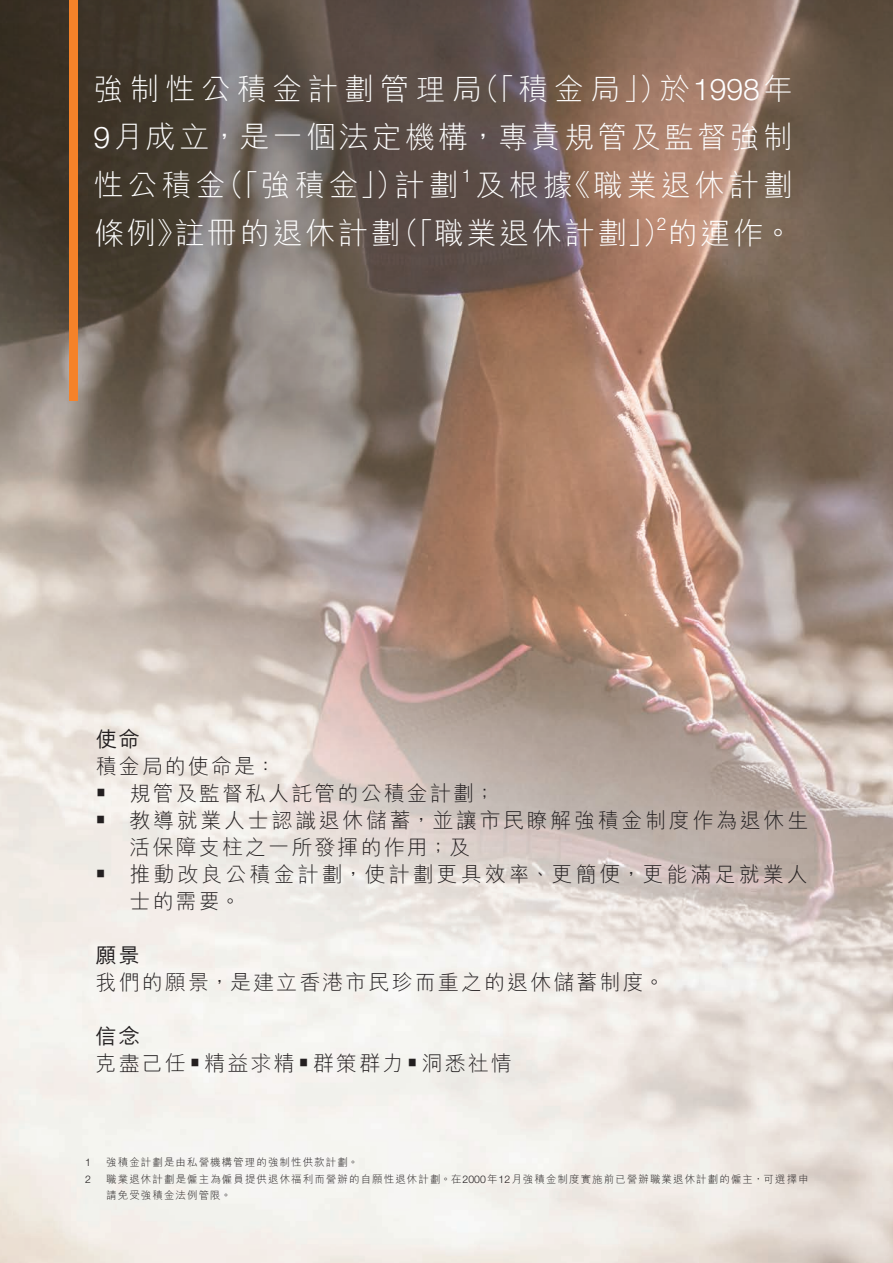
<style>
.page{position:relative;width:893px;height:1263px;background:#fff}
.page>*{position:absolute;margin:0;border:0;box-sizing:border-box;transform-origin:0 0}
.t1{font:300 30px/48px "M Hei HK";letter-spacing:.105em;color:#fff;text-align:justify}
.t2{font:300 21px/27px "M Hei HK";letter-spacing:.1em;color:#231f20}
.t3{font:300 21px/27px "M Hei HK";letter-spacing:.125em;color:#231f20}
.t4{font:300 21px/27px "M Hei HK";letter-spacing:.145em;color:#231f20}
.t5{font:300 10.5px/16.5px "M Hei HK";letter-spacing:.1em;color:#231f20}
.t6{font:300 10.5px "Helvetica Neue LT Std";color:#231f20}
.s1{font-family:"Helvetica Neue LT Std"}
.s2{font-weight:500}
.s3{font-family:"Glypha LT Std"}
</style>
<div class="page">
<img style="left:0;top:0;width:892px;height:1263px">
<hr style="left:892px;top:0;width:1px;height:1263px;background:#fef0e4">
<div style="left:69px;top:0;width:9px;height:401px;background:#f58229"></div>
<p class="t1" style="left:94px;top:64px;width:701px">強制性公積金計劃管理局（「積金局」）於<span class="s1">1998</span>年<span class="s1">9</span>月成立，是一個法定機構，專責規管及監督強制性公積金（「強積金」）計劃<sup>1</sup>及根據《職業退休計劃條例》註冊的退休計劃（「職業退休計劃」）<sup>2</sup>的運作。</p>
<p class="t2" style="left:96px;top:726px;width:182px"><span class="s2">使命<br></span>積金局的使命是：</p>
<p class="t2" style="left:96px;top:780px;width:401px"><span class="s3">•</span> 規管及監督私人託管的公積金計劃；</p>
<p class="t3" style="left:130px;top:807px;width:680px;text-indent:-34px"><span class="s3">•</span> 教導就業人士認識退休儲蓄，並讓市民瞭解強積金制度作為退休生活保障支柱之一所發揮的作用；及</p>
<p class="t4" style="left:130px;top:861px;width:680px;text-indent:-34px"><span class="s3">•</span> 推動改良公積金計劃，使計劃更具效率、更簡便，更能滿足就業人士的需要。</p>
<p class="t2" style="left:96px;top:942px;width:571px"><span class="s2">願景<br></span>我們的願景，是建立香港市民珍而重之的退休儲蓄制度。</p>
<p class="t2" style="left:96px;top:1023px;width:418px"><span class="s2">信念<br></span>克盡己任 <span class="s3">•</span> 精益求精 <span class="s3">•</span> 群策群力 <span class="s3">•</span> 洞悉社情</p>
<p class="t6" style="left:85px;top:1156px;width:7px">1</p>
<p class="t5" style="left:106px;top:1154px;width:254px">強積金計劃是由私營機構管理的強制性供款計劃。</p>
<p class="t6" style="left:85px;top:1172px;width:7px">2</p>
<p class="t5" style="left:106px;top:1170px;width:704px">職業退休計劃是僱主為僱員提供退休福利而營辦的自願性退休計劃。在<span class="s1">2000</span>年<span class="s1">12</span>月強積金制度實施前已營辦職業退休計劃的僱主，可選擇申請免受強積金法例管限。</p>
</div>
